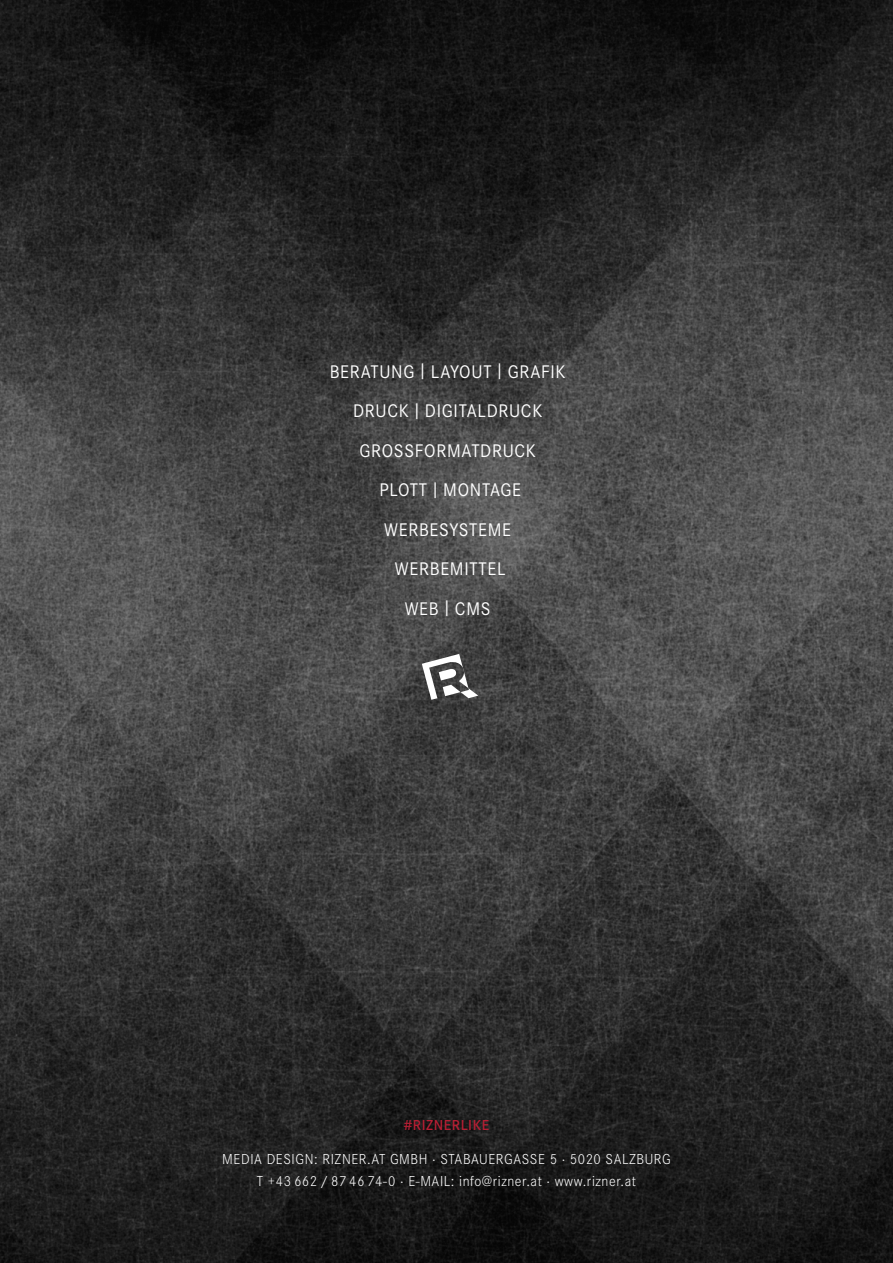
<style>
.page{position:relative;width:893px;height:1263px;background:#fff}
.page>*{position:absolute;margin:0;border:0;box-sizing:border-box;transform-origin:0 0}
.t1{font:18.9px/39.5px "Corporate S";letter-spacing:.04em;color:#fff;text-align:center;scale:.94 1}
.t2{font:300 15px/22.2px "Corporate S";letter-spacing:.04em;color:#fff;text-align:center;scale:.94 1}
.t3{font:600 15px "Corporate S";letter-spacing:.04em;color:#b61f34;scale:.95 1}
</style>
<div class="page">
<img style="left:0;top:0;width:893px;height:1263px">
<svg style="left:422px;top:654px;width:56px;height:46px"></svg>
<p class="t1" style="left:330px;top:352px;width:252px">BERATUNG | LAYOUT | GRAFIK<br>DRUCK | DIGITALDRUCK<br>GROSSFORMATDRUCK<br>PLOTT | MONTAGE<br>WERBESYSTEME<br>WERBEMITTEL<br>WEB | CMS</p>
<p class="t3" style="left:404px;top:1116px;width:91px">#RIZNERLIKE</p>
<p class="t2" style="left:222px;top:1148px;width:479px">MEDIA DESIGN: RIZNER.AT GMBH · STABAUERGASSE 5 · 5020 SALZBURG<br>T +43 662 / 87 46 74-0 · E-MAIL: info@rizner.at · www.rizner.at</p>
</div>
